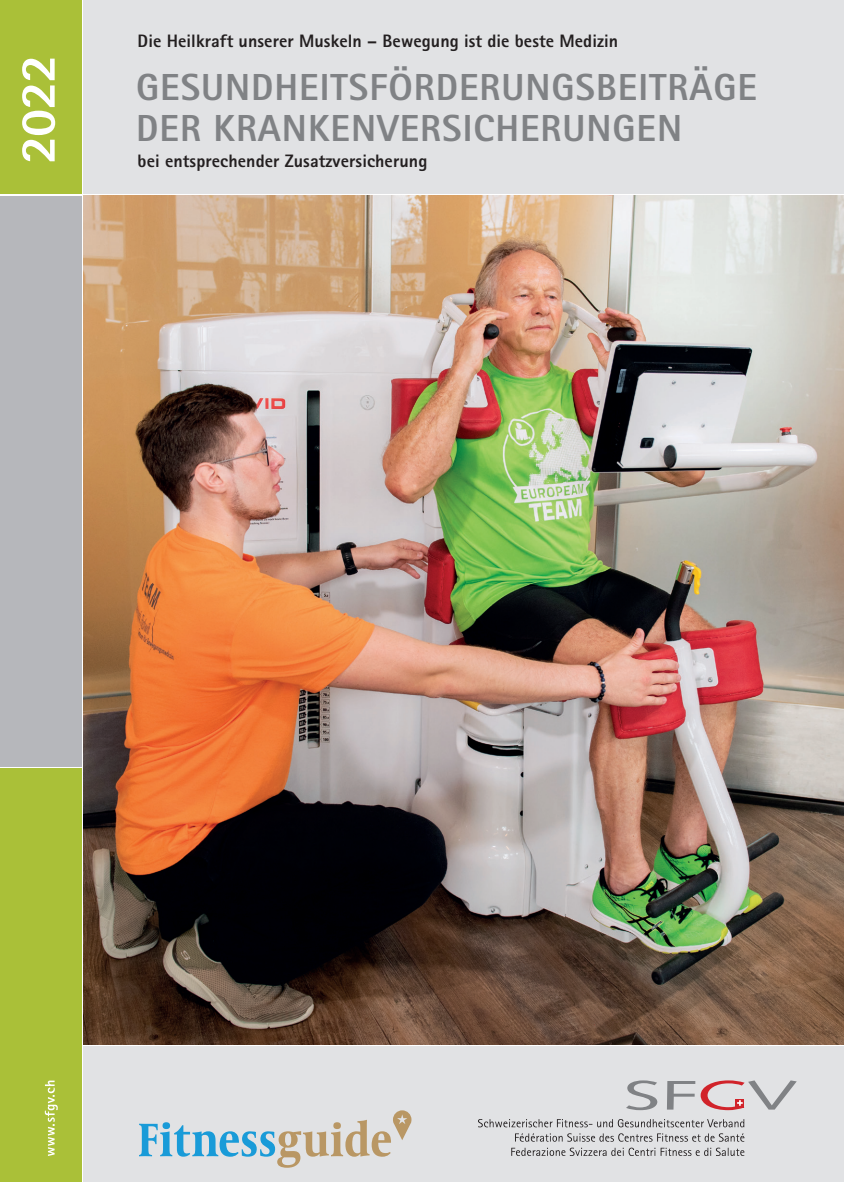
<style>
.page{position:relative;width:844px;height:1182px;background:#fff}
.page>*{position:absolute;margin:0;border:0;box-sizing:border-box;transform-origin:0 0}
.t1{font:800 50.4px "Rotis Sans Serif";color:#fff}
.t2{font:800 37.8px/41px "Rotis Sans Serif";letter-spacing:.025em;color:#808285}
.t3{font:800 18px "Rotis Sans Serif";letter-spacing:.005em;color:#231f20}
</style>
<div class="page">
<div style="left:0;top:768px;width:81px;height:413px;background:#aac038"></div>
<div style="left:0;top:196px;width:81px;height:570px;background:#b6b7bb"></div>
<div style="left:0;top:0;width:81px;height:194px;background:#aac038"></div>
<div style="left:83px;top:1046px;width:761px;height:135px;background:#e1e2e4"></div>
<div style="left:83px;top:0;width:761px;height:194px;background:#e1e2e4"></div>
<img style="left:83px;top:196px;width:761px;height:848px">
<svg style="left:511px;top:1147px;width:233px;height:8px"></svg>
<svg style="left:515px;top:1133px;width:229px;height:8px"></svg>
<svg style="left:478px;top:1119px;width:266px;height:8px"></svg>
<svg style="left:626px;top:1080px;width:171px;height:30px"></svg>
<svg style="left:139px;top:1110px;width:272px;height:57px"></svg>
<svg style="left:45px;top:1080px;width:13px;height:75px"></svg>
<h1 class="t1" style="left:6px;top:164px;width:111px;rotate:-90deg">2022</h1>
<p class="t3" style="left:138px;top:30px;width:482px">Die Heilkraft unserer Muskeln – Bewegung ist die beste Medizin</p>
<h2 class="t2" style="left:136px;top:66px;width:622px">GESUNDHEITSFÖRDERUNGSBEITRÄGE<br>DER KRANKENVERSICHERUNGEN</h2>
<p class="t3" style="left:138px;top:149px;width:291px">bei entsprechender Zusatzversicherung</p>
</div>
